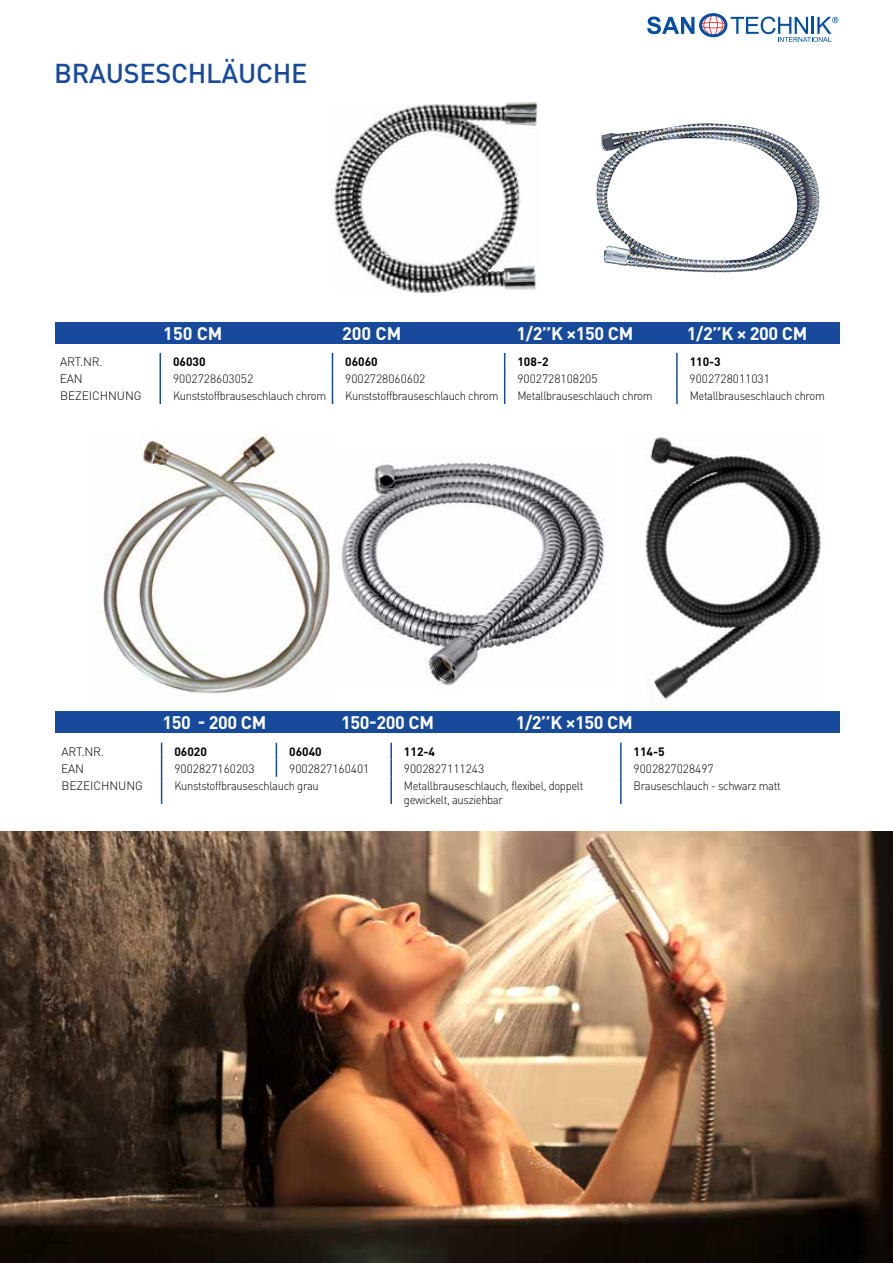
<style>
.page{position:relative;width:893px;height:1263px;background:#fff}
.page>*{position:absolute;margin:0;border:0;box-sizing:border-box;transform-origin:0 0}
.t1{font:500 27px "DIN Pro";letter-spacing:-.01em;color:#184a9c}
.t2{font:700 18px "DIN Pro";letter-spacing:-.025em;color:#fff}
.t3{font:300 12px/14.4px "DIN Pro";letter-spacing:-.03em;color:#000;scale:.93 1}
.t4{font:300 12px "DIN Pro";color:#000}
.t5{font:700 12px "DIN Pro";color:#000}
.t6{font:300 12px "DIN Pro";letter-spacing:-.005em;color:#000}
.t7{font:300 12px "DIN Pro";letter-spacing:-.03em;color:#000}
</style>
<div class="page">
<svg style="left:647px;top:13px;width:191px;height:29px"></svg>
<div style="left:55px;top:323px;width:785px;height:21px;background:#184a9c"></div>
<div style="left:55px;top:711px;width:784px;height:22px;background:#184a9c"></div>
<svg style="left:276px;top:743px;width:1px;height:34px"></svg>
<svg style="left:390px;top:743px;width:2px;height:34px"></svg>
<svg style="left:620px;top:743px;width:2px;height:34px"></svg>
<svg style="left:161px;top:743px;width:1px;height:61px"></svg>
<hr style="left:390px;top:777px;width:2px;height:27px;background:#184a9c">
<hr style="left:620px;top:777px;width:2px;height:27px;background:#184a9c">
<img style="left:103px;top:434px;width:227px;height:260px">
<img style="left:342px;top:457px;width:263px;height:229px">
<img style="left:645px;top:437px;width:178px;height:269px">
<svg style="left:160px;top:353px;width:1px;height:51px"></svg>
<svg style="left:332px;top:353px;width:1px;height:51px"></svg>
<svg style="left:504px;top:353px;width:1px;height:51px"></svg>
<svg style="left:676px;top:353px;width:2px;height:51px"></svg>
<img style="left:332px;top:102px;width:206px;height:191px">
<img style="left:596px;top:123px;width:224px;height:150px">
<img style="left:0;top:832px;width:893px;height:431px">
<h1 class="t1" style="left:54px;top:52px;width:255px">BRAUSESCHLÄUCHE</h1>
<h2 class="t2" style="left:163px;top:318px;width:61px">150 CM</h2>
<h2 class="t2" style="left:342px;top:318px;width:61px">200 CM</h2>
<h2 class="t2" style="left:517px;top:318px;width:118px">1/2’’K ×150 CM</h2>
<h2 class="t2" style="left:687px;top:318px;width:122px">1/2’’K × 200 CM</h2>
<p class="t7" style="left:60px;top:352px;width:44px">ART.NR.</p>
<p class="t5" style="left:173px;top:351px;width:34px">06030</p>
<p class="t5" style="left:345px;top:351px;width:34px">06060</p>
<p class="t5" style="left:517px;top:351px;width:33px">108-2</p>
<p class="t5" style="left:690px;top:351px;width:33px">110-3</p>
<p class="t4" style="left:60px;top:369px;width:24px">EAN</p>
<p class="t4" style="left:173px;top:369px;width:82px">9002728603052</p>
<p class="t4" style="left:345px;top:369px;width:82px">9002728060602</p>
<p class="t4" style="left:517px;top:369px;width:82px">9002728108205</p>
<p class="t4" style="left:690px;top:369px;width:82px">9002728011031</p>
<p class="t6" style="left:60px;top:386px;width:83px">BEZEICHNUNG</p>
<p class="t3" style="left:173px;top:387px;width:166px">Kunststoffbrauseschlauch chrom</p>
<p class="t3" style="left:345px;top:387px;width:166px">Kunststoffbrauseschlauch chrom</p>
<p class="t3" style="left:517px;top:387px;width:147px">Metallbrauseschlauch chrom</p>
<p class="t3" style="left:690px;top:387px;width:147px">Metallbrauseschlauch chrom</p>
<h2 class="t2" style="left:163px;top:707px;width:105px">150 - 200 CM</h2>
<h2 class="t2" style="left:341px;top:707px;width:94px">150-200 CM</h2>
<h2 class="t2" style="left:516px;top:707px;width:118px">1/2’’K ×150 CM</h2>
<p class="t7" style="left:61px;top:742px;width:44px">ART.NR.</p>
<p class="t5" style="left:174px;top:741px;width:34px">06020</p>
<p class="t5" style="left:289px;top:741px;width:34px">06040</p>
<p class="t5" style="left:404px;top:741px;width:33px">112-4</p>
<p class="t5" style="left:634px;top:741px;width:33px">114-5</p>
<p class="t4" style="left:61px;top:759px;width:24px">EAN</p>
<p class="t4" style="left:174px;top:759px;width:82px">9002827160203</p>
<p class="t4" style="left:289px;top:759px;width:82px">9002827160401</p>
<p class="t4" style="left:404px;top:759px;width:82px">9002827111243</p>
<p class="t4" style="left:634px;top:759px;width:82px">9002827028497</p>
<p class="t6" style="left:61px;top:776px;width:83px">BEZEICHNUNG</p>
<p class="t3" style="left:174px;top:777px;width:157px">Kunststoffbrauseschlauch grau</p>
<p class="t3" style="left:404px;top:777px;width:194px">Metallbrauseschlauch, flexibel, doppelt gewickelt, ausziehbar</p>
<p class="t3" style="left:634px;top:777px;width:160px">Brauseschlauch - schwarz matt</p>
</div>
